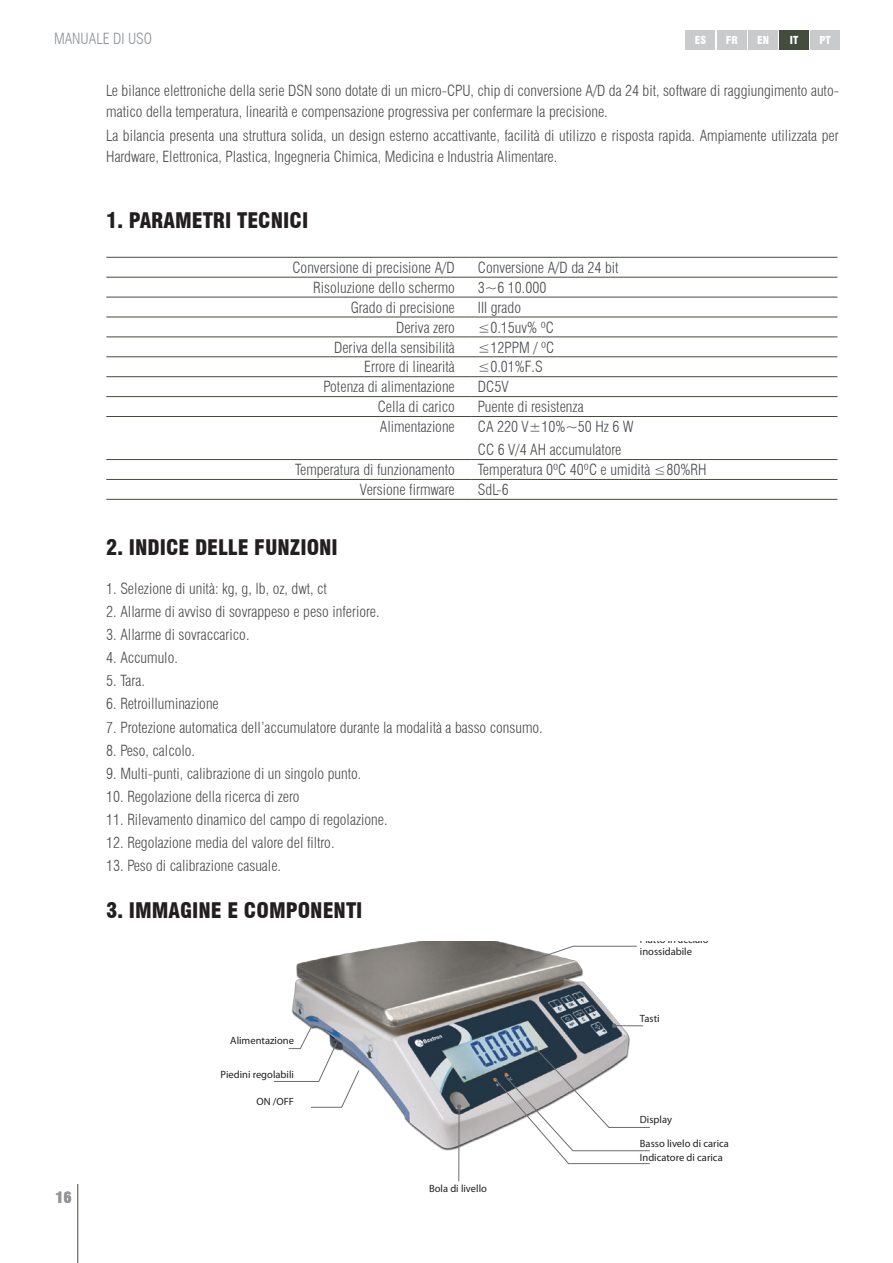
<style>
.page{position:relative;width:893px;height:1263px;background:#fff}
.page>*{position:absolute;margin:0;border:0;box-sizing:border-box;transform-origin:0 0}
.t1{font:900 condensed 21px "Swiss 721 BT";color:#231f20}
.t2{font:300 condensed 15px/21px "Swiss 721 BT";color:#4b4c4d}
.t3{font:300 condensed 15px "Swiss 721 BT";color:#8e9396}
.t4{font:900 condensed 15px "Swiss 721 BT";color:#939598}
.t5{font:900 condensed 10.8px "Swiss 721 BT";color:#fff}
.t6{font:10.5px/12.6px "Myriad Pro";color:#231f20}
</style>
<div class="page">
<hr style="left:78px;top:1184px;width:1px;height:79px;background:#434c3d">
<div style="left:779px;top:30px;width:30px;height:20px;background:#434c3d"></div>
<div style="left:748px;top:30px;width:30px;height:20px;background:#c9cacc"></div>
<div style="left:717px;top:30px;width:30px;height:20px;background:#c9cacc"></div>
<div style="left:685px;top:30px;width:30px;height:20px;background:#c9cacc"></div>
<div style="left:810px;top:30px;width:30px;height:20px;background:#c9cacc"></div>
<hr style="left:106px;top:257px;width:366px;height:1px;background:#434c3d">
<hr style="left:472px;top:257px;width:365px;height:1px;background:#434c3d">
<hr style="left:106px;top:277px;width:366px;height:1px;background:#434c3d">
<hr style="left:472px;top:277px;width:365px;height:1px;background:#434c3d">
<hr style="left:106px;top:297px;width:366px;height:1px;background:#434c3d">
<hr style="left:472px;top:297px;width:365px;height:1px;background:#434c3d">
<hr style="left:106px;top:317px;width:366px;height:1px;background:#434c3d">
<hr style="left:472px;top:317px;width:365px;height:1px;background:#434c3d">
<hr style="left:106px;top:337px;width:366px;height:1px;background:#434c3d">
<hr style="left:472px;top:337px;width:365px;height:1px;background:#434c3d">
<hr style="left:106px;top:357px;width:366px;height:1px;background:#434c3d">
<hr style="left:472px;top:357px;width:365px;height:1px;background:#434c3d">
<hr style="left:106px;top:376px;width:366px;height:1px;background:#434c3d">
<hr style="left:472px;top:376px;width:365px;height:1px;background:#434c3d">
<hr style="left:106px;top:396px;width:366px;height:1px;background:#434c3d">
<hr style="left:472px;top:396px;width:365px;height:1px;background:#434c3d">
<hr style="left:106px;top:416px;width:366px;height:1px;background:#434c3d">
<hr style="left:472px;top:416px;width:365px;height:1px;background:#434c3d">
<hr style="left:106px;top:459px;width:366px;height:1px;background:#434c3d">
<hr style="left:472px;top:459px;width:365px;height:1px;background:#434c3d">
<hr style="left:106px;top:479px;width:366px;height:1px;background:#434c3d">
<hr style="left:472px;top:479px;width:365px;height:1px;background:#434c3d">
<hr style="left:106px;top:499px;width:366px;height:1px;background:#434c3d">
<hr style="left:472px;top:499px;width:365px;height:1px;background:#434c3d">
<img style="left:291px;top:941px;width:346px;height:214px">
<svg style="left:515px;top:946px;width:122px;height:21px"></svg>
<svg style="left:612px;top:1023px;width:31px;height:5px"></svg>
<svg style="left:495px;top:1046px;width:155px;height:118px"></svg>
<hr style="left:458px;top:1106px;width:1px;height:75px;background:#6c6d70">
<svg style="left:457px;top:1104px;width:4px;height:5px"></svg>
<svg style="left:274px;top:1027px;width:85px;height:80px"></svg>
<p class="t3" style="left:54px;top:30px;width:100px">MANUALE DI USO</p>
<p class="t5" style="left:695px;top:34px;width:13px">ES</p>
<p class="t5" style="left:726px;top:34px;width:13px">FR</p>
<p class="t5" style="left:757px;top:34px;width:13px">EN</p>
<p class="t5" style="left:790px;top:34px;width:10px">IT</p>
<p class="t5" style="left:819px;top:34px;width:13px">PT</p>
<p class="t2" style="left:106px;top:80px;width:734px">Le bilance elettroniche della serie DSN sono dotate di un micro-CPU, chip di conversione A/D da 24 bit, software di raggiungimento auto&shy;matico della temperatura, linearità e compensazione progressiva per confermare la precisione.</p>
<p class="t2" style="left:106px;top:125px;width:734px">La bilancia presenta una struttura solida, un design esterno accattivante, facilità di utilizzo e risposta rapida. Ampiamente utilizzata per<br>Hardware, Elettronica, Plastica, Ingegneria Chimica, Medicina e Industria Alimentare.</p>
<h1 class="t1" style="left:106px;top:208px;width:203px">1. PARAMETRI TECNICI</h1>
<p class="t2" style="left:292px;top:257px;width:164px">Conversione di precisione A/D</p>
<p class="t2" style="left:478px;top:257px;width:142px">Conversione A/D da 24 bit</p>
<p class="t2" style="left:313px;top:277px;width:143px">Risoluzione dello schermo</p>
<p class="t2" style="left:478px;top:277px;width:70px">3~6 10.000</p>
<p class="t2" style="left:351px;top:297px;width:106px">Grado di precisione</p>
<p class="t2" style="left:478px;top:297px;width:45px">III grado</p>
<p class="t2" style="left:396px;top:317px;width:60px">Deriva zero</p>
<p class="t2" style="left:478px;top:317px;width:78px">≤0.15uv﹪ ºC</p>
<p class="t2" style="left:334px;top:337px;width:122px">Deriva della sensibilità</p>
<p class="t2" style="left:478px;top:337px;width:78px">≤12PPM / ºC</p>
<p class="t2" style="left:364px;top:356px;width:92px">Errore di linearità</p>
<p class="t2" style="left:478px;top:356px;width:66px">≤0.01﹪F.S</p>
<p class="t2" style="left:324px;top:376px;width:133px">Potenza di alimentazione</p>
<p class="t2" style="left:478px;top:376px;width:32px">DC5V</p>
<p class="t2" style="left:378px;top:396px;width:79px">Cella di carico</p>
<p class="t2" style="left:478px;top:396px;width:107px">Puente di resistenza</p>
<p class="t2" style="left:380px;top:416px;width:77px">Alimentazione</p>
<p class="t2" style="left:478px;top:415px;width:157px;line-height:23.1px">CA 220 V±10﹪~50 Hz 6 W<br>CC 6 V/4 AH accumulatore</p>
<p class="t2" style="left:295px;top:459px;width:161px">Temperatura di funzionamento</p>
<p class="t2" style="left:478px;top:459px;width:230px">Temperatura 0ºC 40ºC e umidità ≤80﹪RH</p>
<p class="t2" style="left:360px;top:479px;width:96px">Versione firmware</p>
<p class="t2" style="left:478px;top:479px;width:32px">SdL-6</p>
<h1 class="t1" style="left:106px;top:535px;width:233px">2. INDICE DELLE FUNZIONI</h1>
<p class="t2" style="left:106px;top:578px;width:222px">1. Selezione di unità: kg, g, lb, oz, dwt, ct</p>
<p class="t2" style="left:106px;top:601px;width:275px">2. Allarme di avviso di sovrappeso e peso inferiore.</p>
<p class="t2" style="left:106px;top:624px;width:145px">3. Allarme di sovraccarico.</p>
<p class="t2" style="left:106px;top:647px;width:73px">4. Accumulo.</p>
<p class="t2" style="left:106px;top:670px;width:40px">5. Tara.</p>
<p class="t2" style="left:106px;top:693px;width:114px">6. Retroilluminazione</p>
<p class="t2" style="left:106px;top:717px;width:438px">7. Protezione automatica dell’accumulatore durante la modalità a basso consumo.</p>
<p class="t2" style="left:106px;top:740px;width:90px">8. Peso, calcolo.</p>
<p class="t2" style="left:106px;top:763px;width:257px">9. Multi-punti, calibrazione di un singolo punto.</p>
<p class="t2" style="left:106px;top:786px;width:195px">10. Regolazione della ricerca di zero</p>
<p class="t2" style="left:106px;top:809px;width:283px">11. Rilevamento dinamico del campo di regolazione.</p>
<p class="t2" style="left:106px;top:832px;width:230px">12. Regolazione media del valore del filtro.</p>
<p class="t2" style="left:106px;top:855px;width:176px">13. Peso di calibrazione casuale.</p>
<h1 class="t1" style="left:106px;top:897px;width:258px">3. IMMAGINE E COMPONENTI</h1>
<p class="t4" style="left:55px;top:1189px;width:18px">16</p>
<p class="t6" style="left:230px;top:1034px;width:65px">Alimentazione</p>
<p class="t6" style="left:221px;top:1067px;width:75px">Piedini regolabili</p>
<p class="t6" style="left:256px;top:1095px;width:39px">ON /OFF</p>
<p class="t6" style="left:429px;top:1182px;width:59px">Bola di livello</p>
<p class="t6" style="left:640px;top:933px;width:70px">Piatto in acciaio inossidabile</p>
<p class="t6" style="left:640px;top:1012px;width:21px">Tasti</p>
<p class="t6" style="left:640px;top:1112px;width:34px">Display</p>
<p class="t6" style="left:640px;top:1136px;width:91px;line-height:14px">Basso livelo di carica<br>Indicatore di carica</p>
</div>
